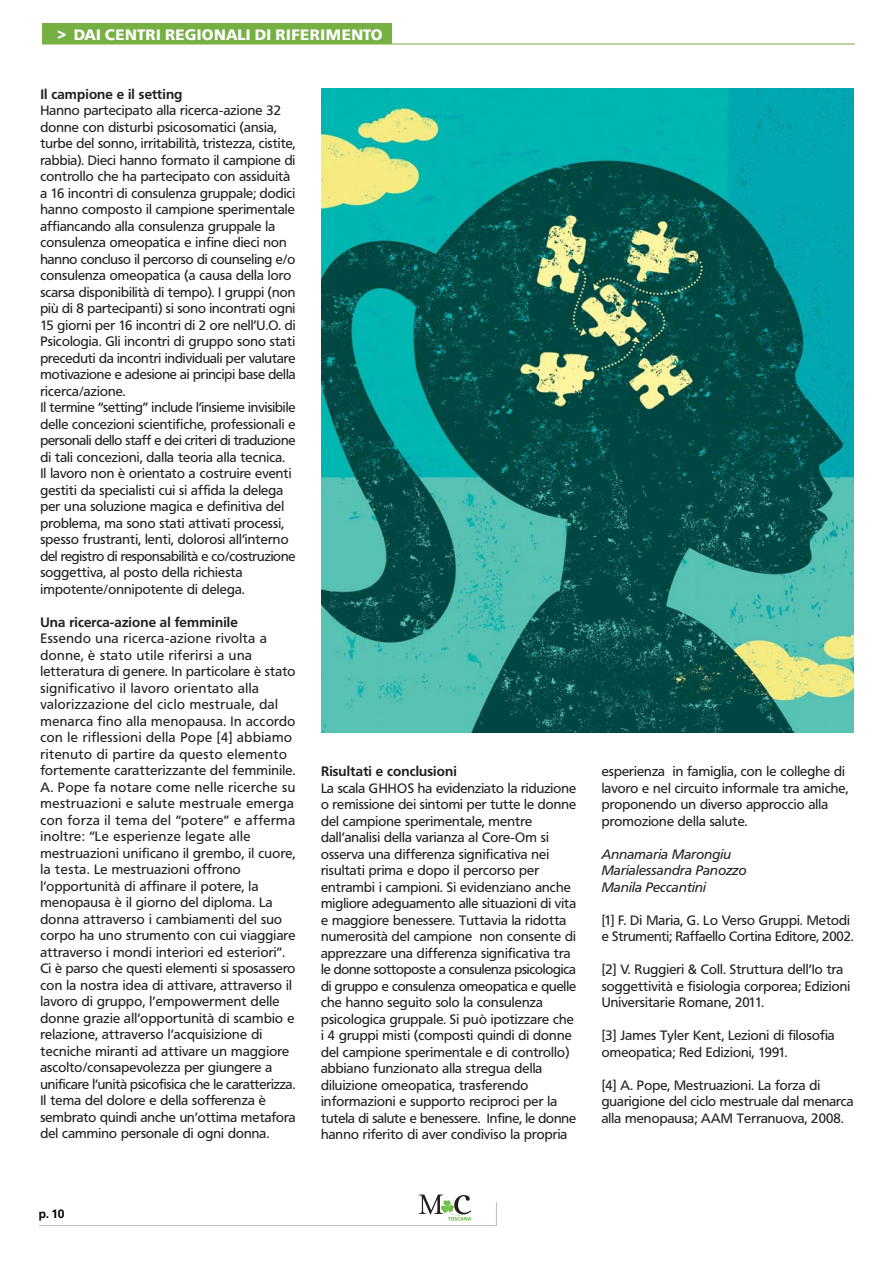
<style>
.page{position:relative;width:893px;height:1263px;background:#fff}
.page>*{position:absolute;margin:0;border:0;box-sizing:border-box;transform-origin:0 0}
.t1{font:900 15px "Frutiger BQ";letter-spacing:.02em;color:#fff}
.t2{font:13.5px/16.5px "Frutiger BQ";letter-spacing:.01em;color:#231f20}
.t3{font:700 13.5px "Frutiger BQ";letter-spacing:.01em;color:#231f20}
.t4{font:italic 13.5px/16.5px "Frutiger BQ";letter-spacing:.01em;color:#231f20}
.t5{font:700 12px "Frutiger BQ";color:#000}
</style>
<div class="page">
<div style="left:42px;top:24px;width:350px;height:20px;background:#76b043"></div>
<hr style="left:42px;top:44px;width:813px;height:1px;background:#76b043">
<svg style="left:39px;top:1194px;width:458px;height:32px"></svg>
<img style="left:321px;top:88px;width:533px;height:644px">
<p class="t1" style="left:58px;top:29px;width:326px">&gt; DAI CENTRI REGIONALI DI RIFERIMENTO</p>
<p class="t3" style="left:40px;top:89px;width:144px">Il campione e il setting</p>
<p class="t2" style="left:40px;top:104px;width:257px">Hanno partecipato alla ricerca-azione 32 donne con disturbi psicosomatici (ansia, turbe del sonno, irritabilità, tristezza, cistite, rabbia). Dieci hanno formato il campione di controllo che ha partecipato con assiduità a 16 incontri di consulenza gruppale; dodici hanno composto il campione sperimentale affiancando alla consulenza gruppale la consulenza omeopatica e infine dieci non hanno concluso il percorso di counseling e/o consulenza omeopatica (a causa della loro scarsa disponibilità di tempo). I gruppi (non più di 8 partecipanti) si sono incontrati ogni 15 giorni per 16 incontri di 2 ore nell’U.O. di Psicologia. Gli incontri di gruppo sono stati preceduti da incontri individuali per valutare motivazione e adesione ai principi base della ricerca/azione.<br>Il termine “setting” include l’insieme invisibile delle concezioni scientifiche, professionali e personali dello staff e dei criteri di traduzione di tali concezioni, dalla teoria alla tecnica.<br>Il lavoro non è orientato a costruire eventi gestiti da specialisti cui si affida la delega per una soluzione magica e definitiva del problema, ma sono stati attivati processi, spesso frustranti, lenti, dolorosi all’interno del registro di responsabilità e co/costruzione soggettiva, al posto della richiesta impotente/onnipotente di delega.</p>
<p class="t3" style="left:40px;top:617px;width:199px">Una ricerca-azione al femminile</p>
<p class="t2" style="left:40px;top:632px;width:257px">Essendo una ricerca-azione rivolta a donne, è stato utile riferirsi a una letteratura di genere. In particolare è stato significativo il lavoro orientato alla valorizzazione del ciclo mestruale, dal menarca fino alla menopausa. In accordo con le riflessioni della Pope [4] abbiamo ritenuto di partire da questo elemento fortemente caratterizzante del femminile.<br>A. Pope fa notare come nelle ricerche su mestruazioni e salute mestruale emerga con forza il tema del “potere” e afferma inoltre: “Le esperienze legate alle mestruazioni unificano il grembo, il cuore, la testa. Le mestruazioni offrono l’opportunità di affinare il potere, la menopausa è il giorno del diploma. La donna attraverso i cambiamenti del suo corpo ha uno strumento con cui viaggiare attraverso i mondi interiori ed esteriori”.<br>Ci è parso che questi elementi si sposassero con la nostra idea di attivare, attraverso il lavoro di gruppo, l’empowerment delle donne grazie all’opportunità di scambio e relazione, attraverso l’acquisizione di tecniche miranti ad attivare un maggiore ascolto/consapevolezza per giungere a unificare l’unità psicofisica che le caratterizza.<br>Il tema del dolore e della sofferenza è sembrato quindi anche un’ottima metafora del cammino personale di ogni donna.</p>
<p class="t3" style="left:321px;top:766px;width:137px">Risultati e conclusioni</p>
<p class="t2" style="left:321px;top:781px;width:257px">La scala GHHOS ha evidenziato la riduzione o remissione dei sintomi per tutte le donne del campione sperimentale, mentre dall’analisi della varianza al Core-Om si osserva una differenza significativa nei risultati prima e dopo il percorso per entrambi i campioni. Si evidenziano anche migliore adeguamento alle situazioni di vita e maggiore benessere. Tuttavia la ridotta numerosità del campione non consente di apprezzare una differenza significativa tra le donne sottoposte a consulenza psicologica di gruppo e consulenza omeopatica e quelle che hanno seguito solo la consulenza psicologica gruppale. Si può ipotizzare che i 4 gruppi misti (composti quindi di donne del campione sperimentale e di controllo) abbiano funzionato alla stregua della diluizione omeopatica, trasferendo informazioni e supporto reciproci per la tutela di salute e benessere. Infine, le donne hanno riferito di aver condiviso la propria</p>
<p class="t2" style="left:602px;top:764px;width:248px">esperienza in famiglia, con le colleghe di lavoro e nel circuito informale tra amiche, proponendo un diverso approccio alla promozione della salute.</p>
<p class="t4" style="left:602px;top:847px;width:147px">Annamaria Marongiu<br>Marialessandra Panozzo<br>Manila Peccantini</p>
<p class="t2" style="left:602px;top:913px;width:253px">[1] F. Di Maria, G. Lo Verso Gruppi. Metodi e Strumenti; Raffaello Cortina Editore, 2002.</p>
<p class="t2" style="left:602px;top:962px;width:250px">[2] V. Ruggieri &amp; Coll. Struttura dell’Io tra soggettività e fisiologia corporea; Edizioni<br>Universitarie Romane, 2011.</p>
<p class="t2" style="left:602px;top:1028px;width:235px">[3] James Tyler Kent, Lezioni di filosofia omeopatica; Red Edizioni, 1991.</p>
<p class="t2" style="left:602px;top:1078px;width:253px">[4] A. Pope, Mestruazioni. La forza di guarigione del ciclo mestruale dal menarca alla menopausa; AAM Terranuova, 2008.</p>
<p class="t5" style="left:39px;top:1209px;width:27px">p. 10</p>
</div>
